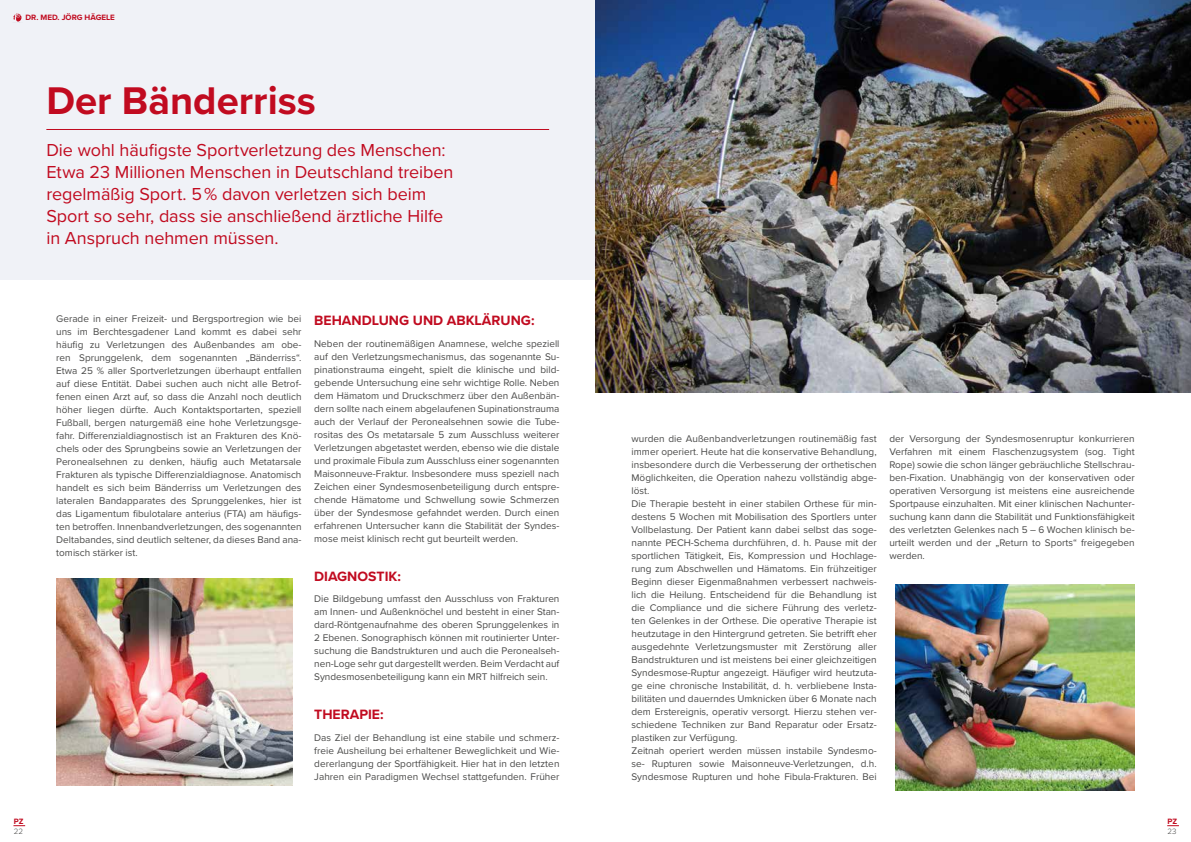
<style>
.page{position:relative;width:1191px;height:842px;background:#fff}
.page>*{position:absolute;margin:0;border:0;box-sizing:border-box;transform-origin:0 0}
.t1{font:700 40px "Proxima Nova";color:#c10b20}
.t2{font:18px/22px "Proxima Nova";letter-spacing:-.005em;color:#c10b20}
.t3{font:700 14px "Proxima Nova";color:#c10b20}
.t4{font:10px/13px "Proxima Nova";color:#4a4a49;text-align:justify}
.t5{font:700 8px "Proxima Nova";color:#c10b20}
.t6{font:300 8px "Proxima Nova";color:#4a4a49}
</style>
<div class="page">
<svg style="left:1167px;top:825px;width:12px;height:1px"></svg>
<svg style="left:13px;top:825px;width:12px;height:1px"></svg>
<div style="left:0;top:0;width:595px;height:279px;background:#f0f2f7"></div>
<svg style="left:13px;top:14px;width:8px;height:8px"></svg>
<hr style="left:46px;top:129px;width:503px;height:1px;background:#c10b20">
<img style="left:595px;top:0;width:596px;height:393px">
<img style="left:56px;top:578px;width:236px;height:207px">
<img style="left:895px;top:584px;width:239px;height:206px">
<p class="t5" style="left:26px;top:12px;width:91px">DR. MED. JÖRG HÄGELE</p>
<h1 class="t1" style="left:46px;top:71px;width:271px">Der Bänderriss</h1>
<h2 class="t2" style="left:46px;top:138px;width:408px">Die wohl häufigste Sportverletzung des Menschen:<br>Etwa 23 Millionen Menschen in Deutschland treiben regelmäßig Sport. 5 % davon verletzen sich beim Sport so sehr, dass sie anschließend ärztliche Hilfe in Anspruch nehmen müssen.</h2>
<p class="t5" style="left:14px;top:815px;width:11px">PZ</p>
<p class="t6" style="left:14px;top:825px;width:11px">22</p>
<p class="t4" style="left:56px;top:312px;width:247px">Gerade in einer Freizeit- und Bergsportregion wie bei uns im Berchtesgadener Land kommt es dabei sehr häufig zu Verletzungen des Außenbandes am obe&shy;ren Sprunggelenk, dem sogenannten „Bänderriss“.<br>Etwa 25 % aller Sportverletzungen überhaupt entfallen auf diese Entität. Dabei suchen auch nicht alle Betrof&shy;fenen einen Arzt auf, so dass die Anzahl noch deutlich höher liegen dürfte. Auch Kontaktsportarten, speziell Fußball, bergen naturgemäß eine hohe Verletzungsge&shy;fahr. Differenzialdiagnostisch ist an Frakturen des Knö&shy;chels oder des Sprungbeins sowie an Verletzungen der Peronealsehnen zu denken, häufig auch Metatarsale Frakturen als typische Differenzialdiagnose. Anatomisch handelt es sich beim Bänderriss um Verletzungen des lateralen Bandapparates des Sprunggelenkes, hier ist das Ligamentum fibulotalare anterius (FTA) am häufigs&shy;ten betroffen. Innenbandverletzungen, des sogenannten Deltabandes, sind deutlich seltener, da dieses Band ana&shy;tomisch stärker ist.</p>
<h3 class="t3" style="left:314px;top:310px;width:222px">BEHANDLUNG UND ABKLÄRUNG:</h3>
<p class="t4" style="left:314px;top:336px;width:247px">Neben der routinemäßigen Anamnese, welche speziell auf den Verletzungsmechanismus, das sogenannte Su&shy;pinationstrauma eingeht, spielt die klinische und bild&shy;gebende Untersuchung eine sehr wichtige Rolle. Neben dem Hämatom und Druckschmerz über den Außenbän&shy;dern sollte nach einem abgelaufenen Supinationstrauma auch der Verlauf der Peronealsehnen sowie die Tube&shy;rositas des Os metatarsale 5 zum Ausschluss weiterer Verletzungen abgetastet werden, ebenso wie die distale und proximale Fibula zum Ausschluss einer sogenannten Maisonneuve-Fraktur. Insbesondere muss speziell nach Zeichen einer Syndesmosenbeteiligung durch entspre&shy;chende Hämatome und Schwellung sowie Schmerzen über der Syndesmose gefahndet werden. Durch einen erfahrenen Untersucher kann die Stabilität der Syndes&shy;mose meist klinisch recht gut beurteilt werden.</p>
<h3 class="t3" style="left:314px;top:565px;width:88px">DIAGNOSTIK:</h3>
<p class="t4" style="left:314px;top:592px;width:247px">Die Bildgebung umfasst den Ausschluss von Frakturen am Innen- und Außenknöchel und besteht in einer Stan&shy;dard-Röntgenaufnahme des oberen Sprunggelenkes in 2 Ebenen. Sonographisch können mit routinierter Unter&shy;suchung die Bandstrukturen und auch die Peronealseh&shy;nen-Loge sehr gut dargestellt werden. Beim Verdacht auf Syndesmosenbeteiligung kann ein MRT hilfreich sein.</p>
<h3 class="t3" style="left:314px;top:704px;width:71px">THERAPIE:</h3>
<p class="t4" style="left:314px;top:730px;width:247px">Das Ziel der Behandlung ist eine stabile und schmerz&shy;freie Ausheilung bei erhaltener Beweglichkeit und Wie&shy;dererlangung der Sportfähigkeit. Hier hat in den letzten Jahren ein Paradigmen Wechsel stattgefunden. Früher</p>
<p class="t4" style="left:631px;top:431px;width:247px;text-align:left">wurden die Außenbandverletzungen routinemäßig fast immer operiert. Heute hat die konservative Behandlung, insbesondere durch die Verbesserung der orthetischen Möglichkeiten, die Operation nahezu vollständig abge&shy;löst.<br>Die Therapie besteht in einer stabilen Orthese für min&shy;destens 5 Wochen mit Mobilisation des Sportlers unter Vollbelastung. Der Patient kann dabei selbst das soge&shy;nannte PECH-Schema durchführen, d. h. Pause mit der sportlichen Tätigkeit, Eis, Kompression und Hochlage&shy;rung zum Abschwellen und Hämatoms. Ein frühzeitiger Beginn dieser Eigenmaßnahmen verbessert nachweis&shy;lich die Heilung. Entscheidend für die Behandlung ist die Compliance und die sichere Führung des verletz&shy;ten Gelenkes in der Orthese. Die operative Therapie ist heutzutage in den Hintergrund getreten. Sie betrifft eher ausgedehnte Verletzungsmuster mit Zerstörung aller Bandstrukturen und ist meistens bei einer gleichzeitigen Syndesmose-Ruptur angezeigt. Häufiger wird heutzuta&shy;ge eine chronische Instabilität, d. h. verbliebene Insta&shy;bilitäten und dauerndes Umknicken über 6 Monate nach dem Erstereignis, operativ versorgt. Hierzu stehen ver&shy;schiedene Techniken zur Band Reparatur oder Ersatz&shy;plastiken zur Verfügung.<br>Zeitnah operiert werden müssen instabile Syndesmo&shy;se- Rupturen sowie Maisonneuve-Verletzungen, d.h.<br>Syndesmose Rupturen und hohe Fibula-Frakturen. Bei</p>
<p class="t4" style="left:889px;top:431px;width:247px">der Versorgung der Syndesmosenruptur konkurrieren Verfahren mit einem Flaschenzugsystem (sog. Tight Rope) sowie die schon länger gebräuchliche Stellschrau&shy;ben-Fixation. Unabhängig von der konservativen oder operativen Versorgung ist meistens eine ausreichende Sportpause einzuhalten. Mit einer klinischen Nachunter&shy;suchung kann dann die Stabilität und Funktionsfähigkeit des verletzten Gelenkes nach 5 – 6 Wochen klinisch be&shy;urteilt werden und der „Return to Sports“ freigegeben werden.</p>
<p class="t5" style="left:1167px;top:815px;width:11px">PZ</p>
<p class="t6" style="left:1167px;top:825px;width:11px">23</p>
</div>
